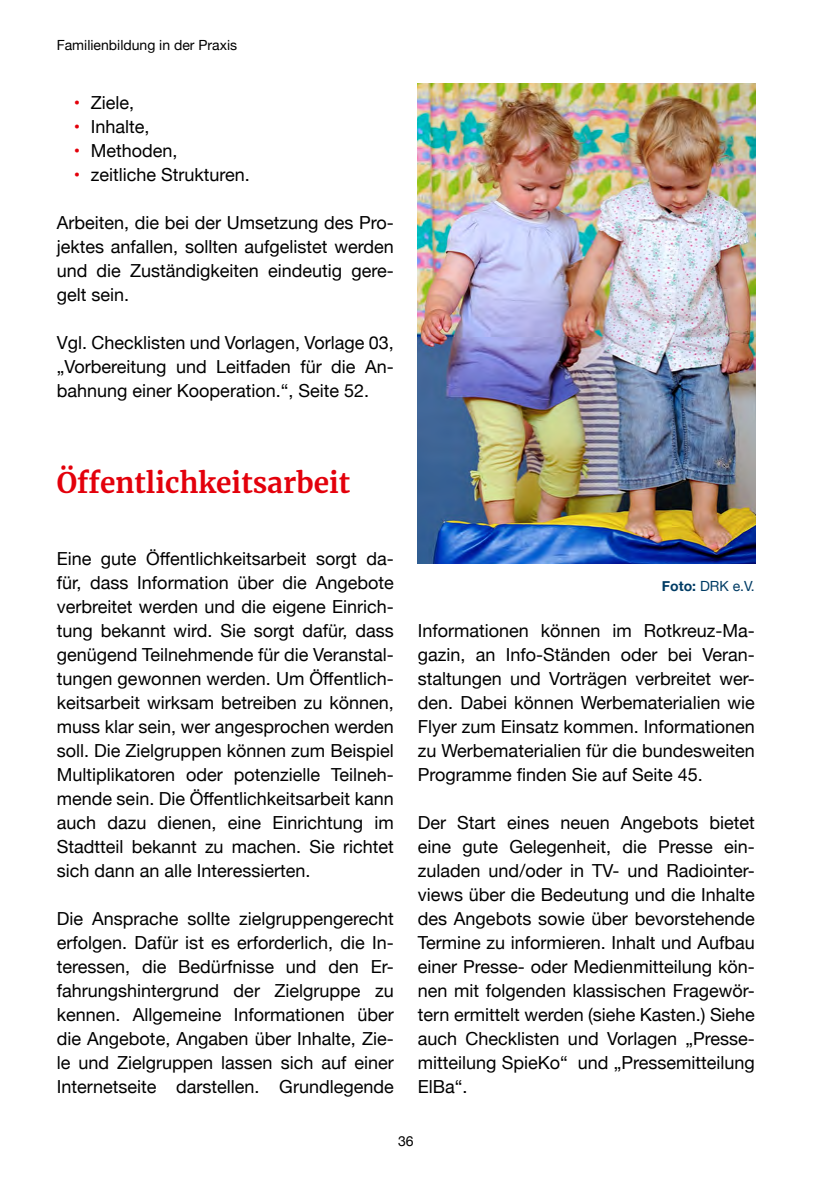
<style>
.page{position:relative;width:840px;height:1191px;background:#fff}
.page>*{position:absolute;margin:0;border:0;box-sizing:border-box;transform-origin:0 0}
.Headlinegröße_II_14{font:700 28px "Merriweather";color:#e3000b}
.Fließtext_9_12_pt{font:18px/24px "Helvetica Neue";color:#000;text-align:justify}
.t1{font:14px "Helvetica Neue";color:#000}
.Bildunterschrift_7_9{font:14px "Helvetica Neue";color:#003c65}
.s1{color:#e3000b}
.s2{font-weight:700}
</style>
<div class="page">
<img style="left:417px;top:84px;width:338px;height:480px">
<p class="t1" style="left:57px;top:35px;width:182px">Familienbildung in der Praxis</p>
<p class="Fließtext_9_12_pt" style="left:74px;top:92px;width:62px"><span class="s1">•</span> Ziele,</p>
<p class="Fließtext_9_12_pt" style="left:74px;top:116px;width:77px"><span class="s1">•</span> Inhalte,</p>
<p class="Fließtext_9_12_pt" style="left:74px;top:140px;width:105px"><span class="s1">•</span> Methoden,</p>
<p class="Fließtext_9_12_pt" style="left:74px;top:164px;width:178px"><span class="s1">•</span> zeitliche Strukturen.</p>
<p class="Fließtext_9_12_pt" style="left:57px;top:212px;width:338px">Arbeiten, die bei der Umsetzung des Pro&shy;jektes anfallen, sollten aufgelistet werden und die Zuständigkeiten eindeutig gere&shy;gelt sein.</p>
<p class="Fließtext_9_12_pt" style="left:57px;top:332px;width:338px">Vgl. Checklisten und Vorlagen, Vorlage 03, „Vorbereitung und Leitfaden für die An&shy;bahnung einer Kooperation.“, Seite 52.</p>
<p class="Headlinegröße_II_14" style="left:57px;top:463px;width:295px">Öffentlichkeitsarbeit</p>
<p class="Fließtext_9_12_pt" style="left:57px;top:548px;width:338px">Eine gute Öffentlichkeitsarbeit sorgt da&shy;für, dass Information über die Angebote verbreitet werden und die eigene Einrich&shy;tung bekannt wird. Sie sorgt dafür, dass genügend Teilnehmende für die Veranstal&shy;tungen gewonnen werden. Um Öffentlich&shy;keitsarbeit wirksam betreiben zu können, muss klar sein, wer angesprochen werden soll. Die Zielgruppen können zum Beispiel Multiplikatoren oder potenzielle Teilneh&shy;mende sein. Die Öffentlichkeitsarbeit kann auch dazu dienen, eine Einrichtung im Stadtteil bekannt zu machen. Sie richtet sich dann an alle Interessierten.</p>
<p class="Fließtext_9_12_pt" style="left:57px;top:908px;width:338px">Die Ansprache sollte zielgruppengerecht erfolgen. Dafür ist es erforderlich, die In&shy;teressen, die Bedürfnisse und den Er&shy;fahrungshintergrund der Zielgruppe zu kennen. Allgemeine Informationen über die Angebote, Angaben über Inhalte, Zie&shy;le und Zielgruppen lassen sich auf einer Internetseite darstellen. Grundlegende</p>
<p class="Bildunterschrift_7_9" style="left:661px;top:575px;width:94px"><span class="s2">Foto:</span> DRK e.V.</p>
<p class="Fließtext_9_12_pt" style="left:417px;top:620px;width:338px">Informationen können im Rotkreuz-Ma&shy;gazin, an Info-Ständen oder bei Veran&shy;staltungen und Vorträgen verbreitet wer&shy;den. Dabei können Werbematerialien wie Flyer zum Einsatz kommen. Informationen zu Werbematerialien für die bundesweiten Programme finden Sie auf Seite 45.</p>
<p class="Fließtext_9_12_pt" style="left:417px;top:812px;width:338px">Der Start eines neuen Angebots bietet eine gute Gelegenheit, die Presse ein&shy;zuladen und/oder in TV- und Radiointer&shy;views über die Bedeutung und die Inhalte des Angebots sowie über bevorstehende Termine zu informieren. Inhalt und Aufbau einer Presse- oder Medienmitteilung kön&shy;nen mit folgenden klassischen Fragewör&shy;tern ermittelt werden (siehe Kasten.) Siehe auch Checklisten und Vorlagen „Presse&shy;mitteilung SpieKo“ und „Pressemitteilung ElBa“.</p>
<p class="t1" style="left:398px;top:1131px;width:17px">36</p>
</div>
